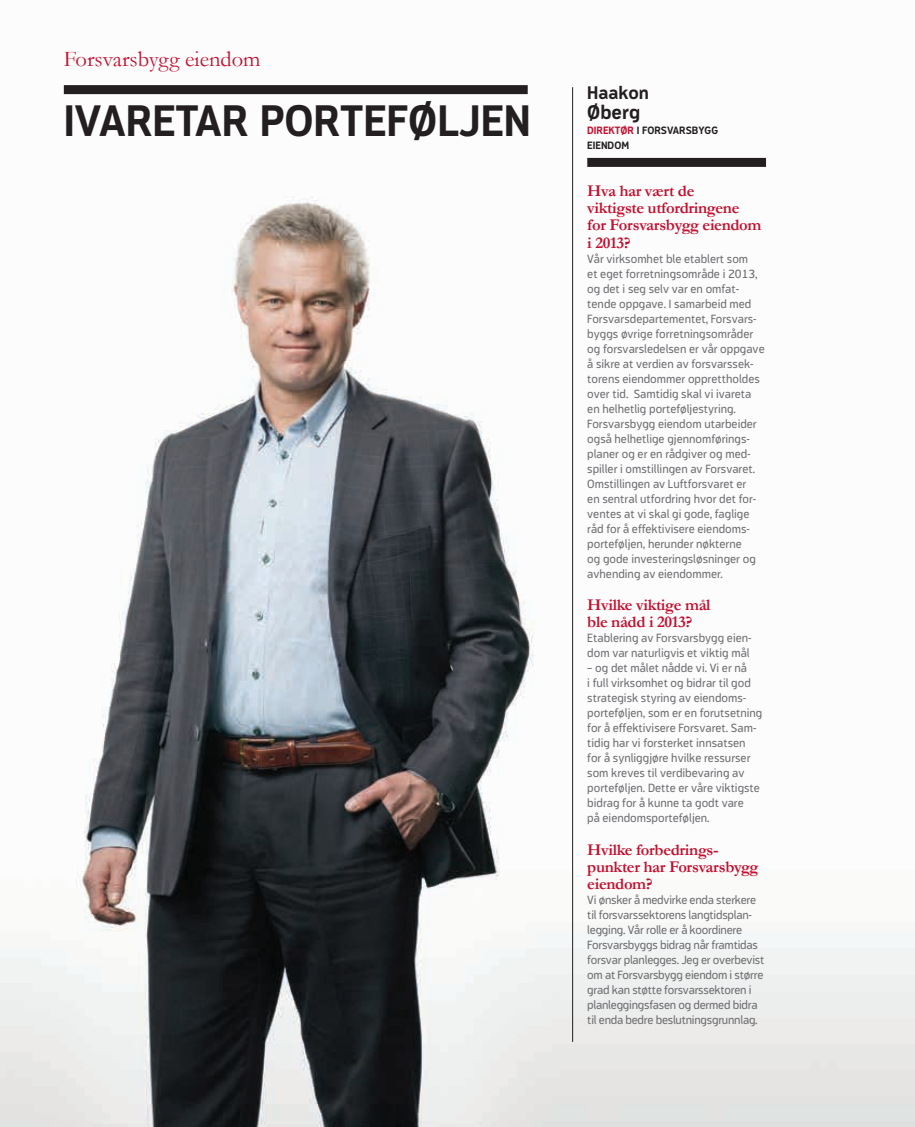
<style>
.page{position:relative;width:915px;height:1127px;background:#fff}
.page>*{position:absolute;margin:0;border:0;box-sizing:border-box;transform-origin:0 0}
.t1{font:700 43.5px "Modus";color:#231f20}
.t2{font:22.5px "Garamond";color:#c3102f}
.t3{font:700 19.5px "Modus";color:#231f20}
.t4{font:700 18px "Modus";color:#231f20}
.t5{font:700 16.5px/17.2px "Garamond";letter-spacing:-.02em;color:#c3102f}
.t6{font:12px/15px "Modus";color:#6c6b6f}
.t7{font:12px/15px "Modus";letter-spacing:-.02em;color:#6c6b6f}
.t8{font:700 10.5px/15px "Modus";color:#231f20}
.s1{color:#c3102f}
</style>
<div class="page">
<img style="left:0;top:85px;width:914px;height:1042px">
<hr style="left:572px;top:87px;width:1px;height:955px;background:#231f20">
<div style="left:587px;top:158px;width:178px;height:9px;background:#231f20"></div>
<div style="left:64px;top:85px;width:463px;height:9px;background:#231f20"></div>
<h2 class="t2" style="left:64px;top:46px;width:198px">Forsvarsbygg eiendom</h2>
<h1 class="t1" style="left:64px;top:97px;width:468px">IVARETAR PORTEFØLJEN</h1>
<h3 class="t4" style="left:587px;top:83px;width:63px">Haakon</h3>
<h3 class="t3" style="left:587px;top:101px;width:54px">Øberg</h3>
<p class="t8" style="left:587px;top:123px;width:132px"><span class="s1">DIREKTØR</span> I FORSVARSBYGG<br>EIENDOM</p>
<h3 class="t5" style="left:587px;top:182px;width:176px">Hva har vært de<br>viktigste utfordringene for Forsvarsbygg eiendom i 2013?</h3>
<p class="t6" style="left:587px;top:251px;width:179px">Vår virksomhet ble etablert som<br>et eget forretningsområde i 2013, og det i seg selv var en omfat&shy;tende oppgave. I samarbeid med Forsvarsdepartementet, Forsvars&shy;byggs øvrige forretningsområder og forsvarsledelsen er vår oppgave å sikre at verdien av forsvarssek&shy;torens eiendommer opprettholdes over tid. Samtidig skal vi ivareta en helhetlig porteføljestyring.<br>Forsvarsbygg eiendom utarbeider også helhetlige gjennomførings&shy;planer og er en rådgiver og med&shy;spiller i omstillingen av Forsvaret.<br>Omstillingen av Luftforsvaret er<br>en sentral utfordring hvor det for&shy;ventes at vi skal gi gode, faglige råd for å effektivisere eiendoms&shy;porteføljen, herunder nøkterne<br>og gode investeringsløsninger og avhending av eiendommer.</p>
<h3 class="t5" style="left:587px;top:596px;width:125px">Hvilke viktige mål ble nådd i 2013?</h3>
<p class="t6" style="left:587px;top:631px;width:166px">Etablering av Forsvarsbygg eien&shy;dom var naturligvis et viktig mål</p>
<p class="t6" style="left:587px;top:661px;width:176px">– og det målet nådde vi. Vi er nå<br>i full virksomhet og bidrar til god strategisk styring av eiendoms&shy;porteføljen, som er en forutsetning for å effektivisere Forsvaret. Sam&shy;tidig har vi forsterket innsatsen for å synliggjøre hvilke ressurser som kreves til verdibevaring av porteføljen. Dette er våre viktigste bidrag for å kunne ta godt vare<br>på eiendomsporteføljen.</p>
<h3 class="t5" style="left:587px;top:840px;width:173px">Hvilke forbedrings&shy;punkter har Forsvarsbygg eiendom?</h3>
<p class="t7" style="left:587px;top:892px;width:178px">Vi ønsker å medvirke enda sterkere til forsvarssektorens langtidsplan&shy;legging. Vår rolle er å koordinere Forsvarsbyggs bidrag når framtidas forsvar planlegges. Jeg er overbevist om at Forsvarsbygg eiendom i større grad kan støtte forsvarssektoren i planleggingsfasen og dermed bidra til enda bedre beslutningsgrunnlag.</p>
</div>
